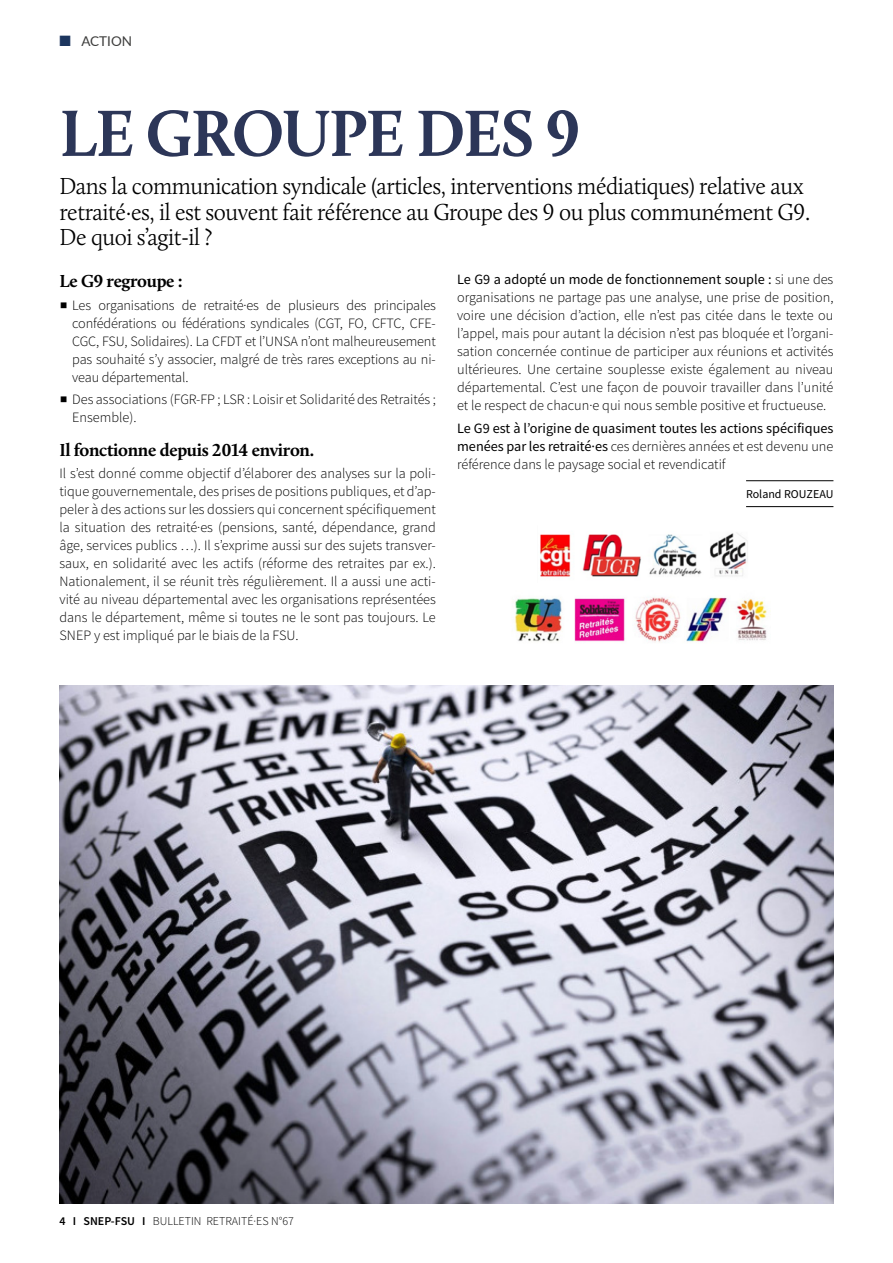
<style>
.page{position:relative;width:893px;height:1263px;background:#fff}
.page>*{position:absolute;margin:0;border:0;box-sizing:border-box;transform-origin:0 0}
.t1{font:700 67.5px "Calluna";letter-spacing:-.02em;color:#2c3658;scale:.96 1}
.t2{font:300 24px/25.5px "Calluna";letter-spacing:-.02em;color:#000;scale:.96 1}
.t3{font:700 18px "Calluna";letter-spacing:-.02em;color:#000}
.t4{font:300 14.25px/18px "Source Sans Pro";color:#000;text-align:justify}
.t5{font:14.25px/18px "Source Sans Pro";color:#000;text-align:justify}
.t6{font:13.5px "Lato";color:#3c3c3b}
.t7{font:300 12px "Source Sans Pro";color:#000}
.t8{font:12px "Source Sans Pro";color:#000}
.s1{color:#1c355e}
.s2{font-weight:200}
.s3{font-weight:400}
.s4{font-weight:300}
.s5{font-weight:600}
</style>
<div class="page">
<hr style="left:746px;top:480px;width:87px;height:1px;background:#000">
<hr style="left:746px;top:506px;width:87px;height:1px;background:#000">
<img style="left:60px;top:686px;width:773px;height:517px">
<img style="left:540px;top:533px;width:208px;height:44px">
<img style="left:514px;top:597px;width:257px;height:45px">
<p class="t6" style="left:60px;top:32px;width:74px"><span class="s1">■</span> ACTION</p>
<h1 class="t1" style="left:60px;top:91px;width:544px">LE GROUPE DES 9</h1>
<h2 class="t2" style="left:60px;top:173px;width:784px">Dans la communication syndicale (articles, interventions médiatiques) relative aux retraité·es, il est souvent fait référence au Groupe des 9 ou plus communément G9.<br>De quoi s’agit-il ?</h2>
<p class="t3" style="left:60px;top:270px;width:125px">Le G9 regroupe :</p>
<p class="t4" style="left:72px;top:296px;width:365px;text-indent:-13px"><span class="s2">■</span> Les organisations de retraité·es de plusieurs des principales confédérations ou fédérations syndicales (CGT, FO, CFTC, CFE-CGC, FSU, Solidaires). La CFDT et l’UNSA n’ont malheureusement pas souhaité s’y associer, malgré de très rares exceptions au ni&shy;veau départemental.</p>
<p class="t4" style="left:72px;top:390px;width:365px;text-indent:-13px"><span class="s2">■</span> Des associations (FGR-FP ; LSR : Loisir et Solidarité des Retraités ;<br>Ensemble).</p>
<p class="t3" style="left:60px;top:438px;width:256px">Il fonctionne depuis 2014 environ.</p>
<p class="t4" style="left:60px;top:464px;width:378px">Il s’est donné comme objectif d’élaborer des analyses sur la poli&shy;tique gouvernementale, des prises de positions publiques, et d’ap&shy;peler à des actions sur les dossiers qui concernent spécifiquement la situation des retraité·es (pensions, santé, dépendance, grand âge, services publics …). Il s’exprime aussi sur des sujets transver&shy;saux, en solidarité avec les actifs (réforme des retraites par ex.).<br>Nationalement, il se réunit très régulièrement. Il a aussi une acti&shy;vité au niveau départemental avec les organisations représentées dans le département, même si toutes ne le sont pas toujours. Le SNEP y est impliqué par le biais de la FSU.</p>
<p class="t4" style="left:457px;top:271px;width:378px"><span class="s3">Le G9 a adopté un mode de fonctionnement souple :</span> si une des organisations ne partage pas une analyse, une prise de position, voire une décision d’action, elle n’est pas citée dans le texte ou l’appel, mais pour autant la décision n’est pas bloquée et l’organi&shy;sation concernée continue de participer aux réunions et activités ultérieures. Une certaine souplesse existe également au niveau départemental. C’est une façon de pouvoir travailler dans l’unité et le respect de chacun·e qui nous semble positive et fructueuse.</p>
<p class="t5" style="left:457px;top:419px;width:378px">Le G9 est à l’origine de quasiment toutes les actions spécifiques menées par les retraité·es <span class="s4">ces dernières années et est devenu une référence dans le paysage social et revendicatif</span></p>
<p class="t8" style="left:746px;top:486px;width:89px">Roland ROUZEAU</p>
<p class="t7" style="left:60px;top:1214px;width:236px"><span class="s5">4 I SNEP-FSU I</span> BULLETIN RETRAITÉ·ES N°67</p>
</div>
